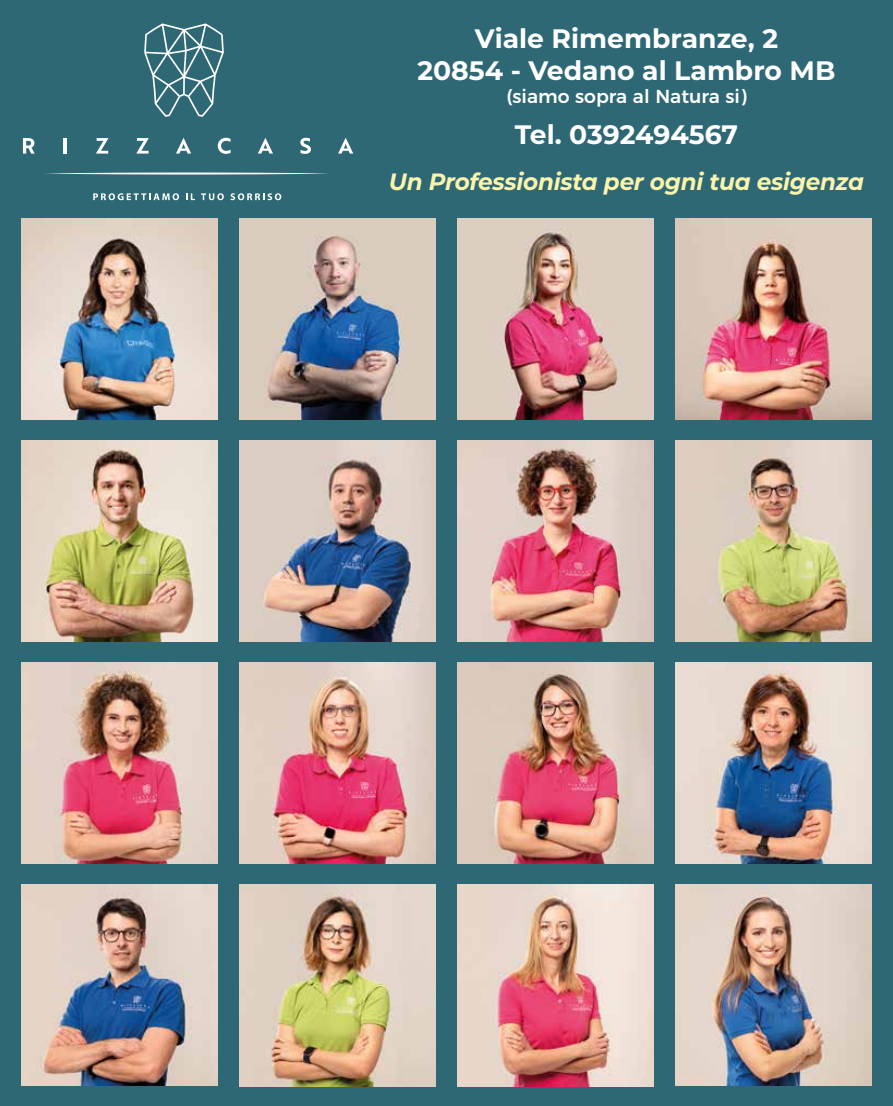
<style>
.page{position:relative;width:893px;height:1106px;background:#2f6875}
.page>*{position:absolute;margin:0;border:0;box-sizing:border-box;transform-origin:0 0}
.t1{font:700 26.7px/32px "Montserrat";color:#fff;text-align:center}
.t2{font:italic 700 23.55px "Montserrat";letter-spacing:-.01em;color:#fbf4ab}
.t3{font:500 18.75px "Montserrat";color:#fff}
</style>
<div class="page">
<img style="left:21px;top:662px;width:197px;height:201px">
<img style="left:239px;top:662px;width:197px;height:201px">
<img style="left:457px;top:662px;width:197px;height:201px">
<img style="left:675px;top:662px;width:197px;height:201px">
<img style="left:21px;top:884px;width:197px;height:201px">
<img style="left:239px;top:884px;width:197px;height:202px">
<img style="left:457px;top:884px;width:197px;height:202px">
<img style="left:675px;top:884px;width:197px;height:201px">
<img style="left:21px;top:218px;width:197px;height:201px">
<img style="left:239px;top:218px;width:197px;height:201px">
<img style="left:457px;top:218px;width:197px;height:201px">
<img style="left:675px;top:218px;width:197px;height:201px">
<img style="left:21px;top:440px;width:197px;height:201px">
<img style="left:239px;top:440px;width:197px;height:201px">
<img style="left:457px;top:440px;width:197px;height:201px">
<img style="left:675px;top:440px;width:197px;height:201px">
<svg style="left:23px;top:138px;width:12px;height:16px"></svg>
<hr style="left:64px;top:138px;width:3px;height:16px;background:#fff">
<svg style="left:96px;top:138px;width:12px;height:16px"></svg>
<svg style="left:136px;top:138px;width:13px;height:16px"></svg>
<svg style="left:176px;top:138px;width:15px;height:16px"></svg>
<svg style="left:218px;top:138px;width:13px;height:16px"></svg>
<svg style="left:258px;top:138px;width:15px;height:16px"></svg>
<svg style="left:300px;top:138px;width:11px;height:16px"></svg>
<svg style="left:338px;top:138px;width:15px;height:16px"></svg>
<svg style="left:45px;top:172px;width:284px;height:2px"></svg>
<svg style="left:144px;top:23px;width:80px;height:94px"></svg>
<svg style="left:93px;top:193px;width:86px;height:7px"></svg>
<svg style="left:186px;top:193px;width:9px;height:7px"></svg>
<svg style="left:201px;top:193px;width:23px;height:7px"></svg>
<svg style="left:231px;top:193px;width:50px;height:7px"></svg>
<p class="t1" style="left:417px;top:21px;width:419px">Viale Rimembranze, 2<br>20854 - Vedano al Lambro MB</p>
<p class="t3" style="left:506px;top:81px;width:242px">(siamo sopra al Natura si)</p>
<p class="t1" style="left:515px;top:117px;width:225px">Tel. 0392494567</p>
<p class="t2" style="left:389px;top:165px;width:477px">Un Professionista per ogni tua esigenza</p>
</div>
